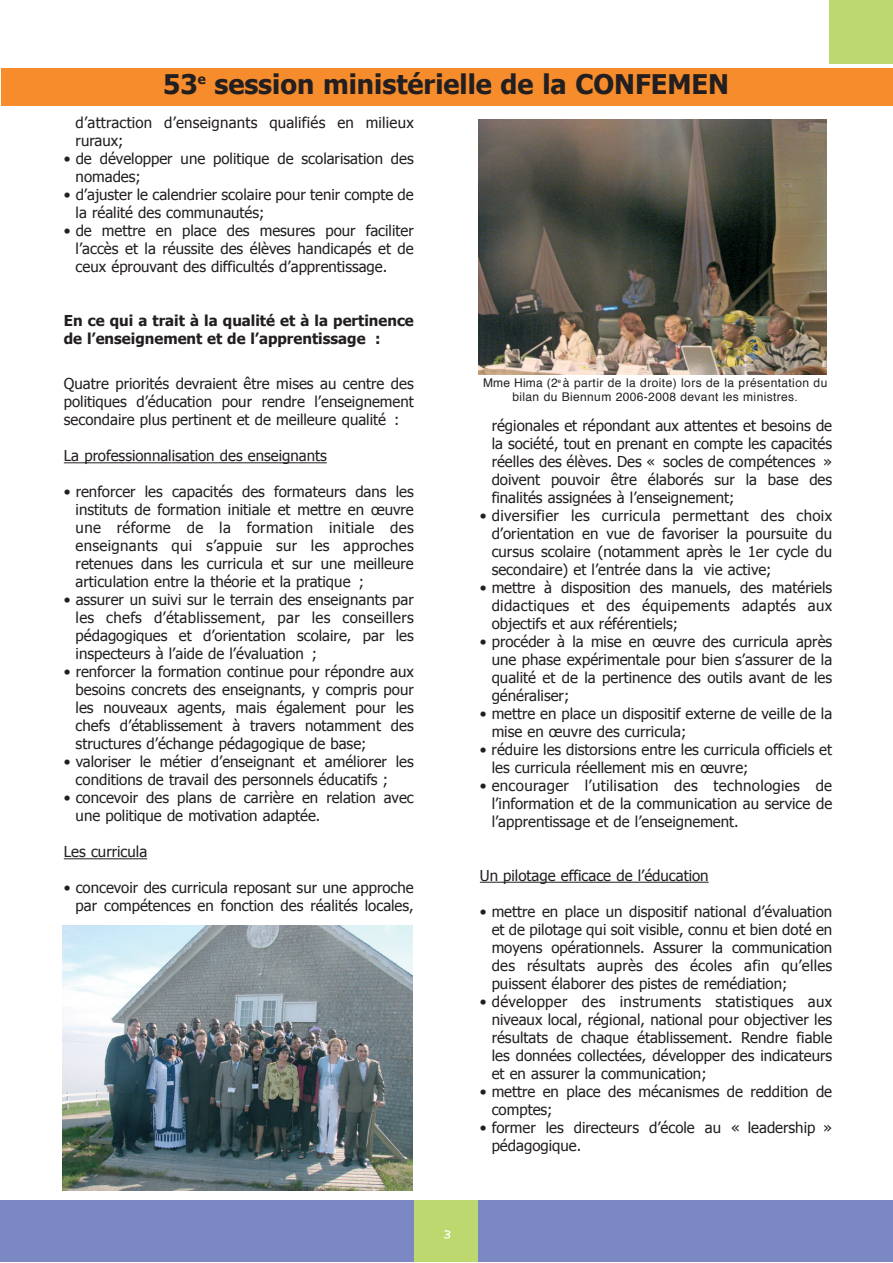
<style>
.page{position:relative;width:893px;height:1263px;background:#fff}
.page>*{position:absolute;margin:0;border:0;box-sizing:border-box;transform-origin:0 0}
.t1{font:700 27px "Tahoma";color:#231f20}
.t2{font:18px "Handwriting Dakota";color:#fff}
.t3{font:15px/18px "Tahoma";color:#231f20;text-align:justify}
.t4{font:700 15px/18px "Tahoma";color:#231f20}
.t5{font:12px/14.4px "Helvetica";letter-spacing:.03em;color:#231f20;text-align:center}
</style>
<div class="page">
<div style="left:1px;top:1201px;width:891px;height:61px;background:#7c88c3"></div>
<div style="left:414px;top:1201px;width:64px;height:61px;background:#bcd86e"></div>
<div style="left:829px;top:0;width:63px;height:64px;background:#bcd86e"></div>
<div style="left:1px;top:68px;width:891px;height:38px;background:#f68c2b"></div>
<hr style="left:64px;top:462px;width:34px;height:1px;background:#231f20">
<svg style="left:98px;top:462px;width:13px;height:1px"></svg>
<hr style="left:111px;top:462px;width:61px;height:1px;background:#231f20">
<hr style="left:172px;top:462px;width:155px;height:1px;background:#231f20">
<hr style="left:64px;top:858px;width:83px;height:1px;background:#231f20">
<hr style="left:480px;top:882px;width:35px;height:1px;background:#231f20">
<hr style="left:515px;top:882px;width:58px;height:1px;background:#231f20">
<hr style="left:573px;top:882px;width:135px;height:1px;background:#231f20">
<img style="left:62px;top:926px;width:350px;height:265px">
<img style="left:478px;top:119px;width:348px;height:255px">
<h1 class="t1" style="left:163px;top:67px;width:567px">53<sup>e</sup> session ministérielle de la CONFEMEN</h1>
<p class="t3" style="left:76px;top:113px;width:339px">d’attraction d’enseignants qualifiés en milieux ruraux;</p>
<p class="t3" style="left:76px;top:149px;width:340px;text-indent:-12px">• de développer une politique de scolarisation des nomades;</p>
<p class="t3" style="left:76px;top:185px;width:339px;text-indent:-12px">• d’ajuster le calendrier scolaire pour tenir compte de la réalité des communautés;</p>
<p class="t3" style="left:76px;top:221px;width:339px;text-indent:-12px">• de mettre en place des mesures pour faciliter l’accès et la réussite des élèves handicapés et de ceux éprouvant des difficultés d’apprentissage.</p>
<p class="t4" style="left:64px;top:311px;width:351px">En ce qui a trait à la qualité et à la pertinence de l’enseignement et de l’apprentissage :</p>
<p class="t3" style="left:64px;top:374px;width:351px">Quatre priorités devraient être mises au centre des politiques d’éducation pour rendre l’enseignement secondaire plus pertinent et de meilleure qualité :</p>
<p class="t3" style="left:64px;top:446px;width:264px">La professionnalisation des enseignants</p>
<p class="t3" style="left:76px;top:482px;width:339px;text-indent:-12px">• renforcer les capacités des formateurs dans les instituts de formation initiale et mettre en œuvre une réforme de la formation initiale des enseignants qui s’appuie sur les approches retenues dans les curricula et sur une meilleure articulation entre la théorie et la pratique ;</p>
<p class="t3" style="left:76px;top:590px;width:339px;text-indent:-12px">• assurer un suivi sur le terrain des enseignants par les chefs d’établissement, par les conseillers pédagogiques et d’orientation scolaire, par les inspecteurs à l’aide de l’évaluation ;</p>
<p class="t3" style="left:76px;top:662px;width:339px;text-indent:-12px">• renforcer la formation continue pour répondre aux besoins concrets des enseignants, y compris pour les nouveaux agents, mais également pour les chefs d’établissement à travers notamment des structures d’échange pédagogique de base;</p>
<p class="t3" style="left:76px;top:752px;width:339px;text-indent:-12px">• valoriser le métier d’enseignant et améliorer les conditions de travail des personnels éducatifs ;</p>
<p class="t3" style="left:76px;top:788px;width:339px;text-indent:-12px">• concevoir des plans de carrière en relation avec une politique de motivation adaptée.</p>
<p class="t3" style="left:64px;top:842px;width:85px">Les curricula</p>
<p class="t3" style="left:64px;top:878px;width:351px;text-align:right">• concevoir des curricula reposant sur une approche par compétences en fonction des réalités locales,</p>
<p class="t5" style="left:483px;top:376px;width:346px">Mme Hima (2<sup>e</sup> à partir de la droite) lors de la présentation du bilan du Biennum 2006-2008 devant les ministres.</p>
<p class="t3" style="left:491px;top:416px;width:342px">régionales et répondant aux attentes et besoins de la société, tout en prenant en compte les capacités réelles des élèves. Des « socles de compétences » doivent pouvoir être élaborés sur la base des finalités assignées à l’enseignement;</p>
<p class="t3" style="left:491px;top:506px;width:342px;text-indent:-12px">• diversifier les curricula permettant des choix d’orientation en vue de favoriser la poursuite du cursus scolaire (notamment après le 1er cycle du secondaire) et l’entrée dans la vie active;</p>
<p class="t3" style="left:491px;top:578px;width:342px;text-indent:-12px">• mettre à disposition des manuels, des matériels didactiques et des équipements adaptés aux objectifs et aux référentiels;</p>
<p class="t3" style="left:491px;top:632px;width:342px;text-indent:-12px">• procéder à la mise en œuvre des curricula après une phase expérimentale pour bien s’assurer de la qualité et de la pertinence des outils avant de les généraliser;</p>
<p class="t3" style="left:491px;top:704px;width:342px;text-indent:-12px">• mettre en place un dispositif externe de veille de la mise en œuvre des curricula;</p>
<p class="t3" style="left:491px;top:740px;width:342px;text-indent:-12px">• réduire les distorsions entre les curricula officiels et les curricula réellement mis en œuvre;</p>
<p class="t3" style="left:491px;top:776px;width:342px;text-indent:-12px">• encourager l’utilisation des technologies de l’information et de la communication au service de l’apprentissage et de l’enseignement.</p>
<p class="t3" style="left:480px;top:866px;width:230px">Un pilotage efficace de l’éducation</p>
<p class="t3" style="left:491px;top:902px;width:342px;text-indent:-12px">• mettre en place un dispositif national d’évaluation et de pilotage qui soit visible, connu et bien doté en moyens opérationnels. Assurer la communication des résultats auprès des écoles afin qu’elles puissent élaborer des pistes de remédiation;</p>
<p class="t3" style="left:491px;top:992px;width:342px;text-indent:-12px">• développer des instruments statistiques aux niveaux local, régional, national pour objectiver les résultats de chaque établissement. Rendre fiable les données collectées, développer des indicateurs et en assurer la communication;</p>
<p class="t3" style="left:491px;top:1082px;width:342px;text-indent:-12px">• mettre en place des mécanismes de reddition de comptes;</p>
<p class="t3" style="left:491px;top:1118px;width:342px;text-indent:-12px">• former les directeurs d’école au « leadership » pédagogique.</p>
<p class="t2" style="left:442px;top:1219px;width:10px">3</p>
</div>
